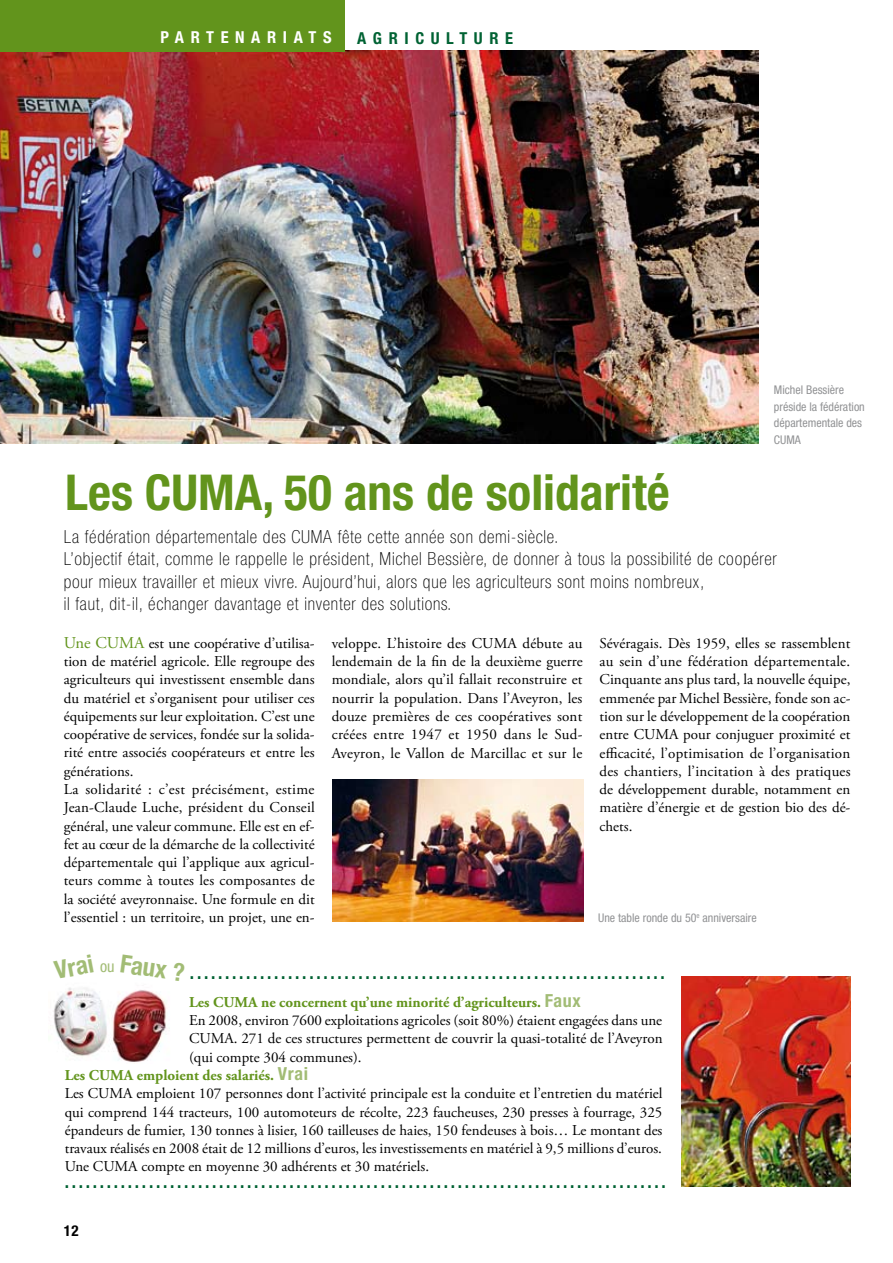
<style>
.page{position:relative;width:893px;height:1263px;background:#fff}
.page>*{position:absolute;margin:0;border:0;box-sizing:border-box;transform-origin:0 0}
.t1{font:700 condensed 49.5px "Helvetica Neue";color:#62941c}
.t2{font:700 condensed 25.05px "Helvetica Neue LT Std";color:#a2bc75}
.t3{font:100 condensed 18px/22.5px "Helvetica Neue";letter-spacing:.04em;color:#000}
.t4{font:700 condensed 18px "Helvetica Neue LT Std";color:#006233}
.t5{font:700 condensed 16.5px "Helvetica Neue";letter-spacing:.4em;color:#fff}
.t6{font:700 condensed 16.5px "Helvetica Neue";letter-spacing:.4em;color:#006233}
.t7{font:condensed 15.9px "Helvetica Neue LT Std";color:#a2bc75}
.t8{font:15px/18.3px "Adobe Garamond Pro";color:#000;text-align:justify}
.t9{font:700 15px "Adobe Garamond Pro";color:#62941c}
.t10{font:700 condensed 15px "Helvetica Neue";color:#000}
.t11{font:condensed 12px/16.5px "Helvetica Neue";color:#929395}
.s1{font-size:16.5px;color:#62941c}
.s2{font-family:"Helvetica Neue LT Std";font-stretch:condensed;font-size:18px;color:#a2bc75}
</style>
<div class="page">
<img style="left:0;top:51px;width:758px;height:392px">
<div style="left:0;top:0;width:344px;height:51px;background:#62941c"></div>
<img style="left:332px;top:780px;width:251px;height:142px">
<img style="left:53px;top:987px;width:113px;height:75px">
<img style="left:682px;top:977px;width:168px;height:209px">
<p class="t5" style="left:161px;top:27px;width:173px">PARTENARIATS</p>
<p class="t6" style="left:357px;top:28px;width:157px">AGRICULTURE</p>
<h1 class="t1" style="left:65px;top:463px;width:606px">Les CUMA, 50 ans de solidarité</h1>
<p class="t11" style="left:774px;top:382px;width:92px">Michel Bessière préside la fédération départementale des<br>CUMA</p>
<p class="t3" style="left:64px;top:525px;width:715px">La fédération départementale des CUMA fête cette année son demi-siècle.<br>L’objectif était, comme le rappelle le président, Michel Bessière, de donner à tous la possibilité de coopérer pour mieux travailler et mieux vivre. Aujourd’hui, alors que les agriculteurs sont moins nombreux,<br>il faut, dit-il, échanger davantage et inventer des solutions.</p>
<p class="t8" style="left:64px;top:634px;width:252px;text-align:left"><span class="s1">Une CUMA</span> est une coopérative d’utilisa&shy;tion de matériel agricole. Elle regroupe des agriculteurs qui investissent ensemble dans du matériel et s’organisent pour utiliser ces équipements sur leur exploitation. C’est une coopérative de services, fondée sur la solida&shy;rité entre associés coopérateurs et entre les générations.<br>La solidarité : c’est précisément, estime Jean-Claude Luche, président du Conseil général, une valeur commune. Elle est en ef&shy;fet au cœur de la démarche de la collectivité départementale qui l’applique aux agricul&shy;teurs comme à toutes les composantes de la société aveyronnaise. Une formule en dit l’essentiel : un territoire, un projet, une en-</p>
<p class="t8" style="left:332px;top:634px;width:253px">veloppe. L’histoire des CUMA débute au lendemain de la fin de la deuxième guerre mondiale, alors qu’il fallait reconstruire et nourrir la population. Dans l’Aveyron, les douze premières de ces coopératives sont créées entre 1947 et 1950 dans le Sud-Aveyron, le Vallon de Marcillac et sur le</p>
<p class="t8" style="left:600px;top:634px;width:253px">Sévéragais. Dès 1959, elles se rassemblent au sein d’une fédération départementale.<br>Cinquante ans plus tard, la nouvelle équipe, emmenée par Michel Bessière, fonde son ac&shy;tion sur le développement de la coopération entre CUMA pour conjuguer proximité et efficacité, l’optimisation de l’organisation des chantiers, l’incitation à des pratiques de développement durable, notamment en matière d’énergie et de gestion bio des dé&shy;chets.</p>
<p class="t11" style="left:598px;top:909px;width:160px">Une table ronde du 50<sup>e</sup> anniversaire</p>
<h2 class="t2" style="left:52px;top:956px;width:41px;rotate:-11deg">Vrai</h2>
<p class="t7" style="left:100px;top:957px;width:16px">ou</p>
<h2 class="t2" style="left:122px;top:948px;width:66px;rotate:8deg">Faux ?</h2>
<p class="t4" style="left:190px;top:961px;width:476px">....................................................................</p>
<p class="t9" style="left:189px;top:993px;width:393px">Les CUMA ne concernent qu’une minorité d’agriculteurs. <span class="s2">Faux</span></p>
<p class="t8" style="left:189px;top:1012px;width:475px">En 2008, environ 7600 exploitations agricoles (soit 80%) étaient engagées dans une</p>
<p class="t8" style="left:189px;top:1030px;width:475px">CUMA. 271 de ces structures permettent de couvrir la quasi-totalité de l’Aveyron</p>
<p class="t8" style="left:189px;top:1048px;width:174px">(qui compte 304 communes).</p>
<p class="t9" style="left:65px;top:1066px;width:245px">Les CUMA emploient des salariés. <span class="s2">Vrai</span></p>
<p class="t8" style="left:65px;top:1085px;width:599px">Les CUMA emploient 107 personnes dont l’activité principale est la conduite et l’entretien du matériel</p>
<p class="t8" style="left:65px;top:1103px;width:599px">qui comprend 144 tracteurs, 100 automoteurs de récolte, 223 faucheuses, 230 presses à fourrage, 325</p>
<p class="t8" style="left:65px;top:1121px;width:599px">épandeurs de fumier, 130 tonnes à lisier, 160 tailleuses de haies, 150 fendeuses à bois… Le montant des</p>
<p class="t8" style="left:65px;top:1140px;width:599px">travaux réalisés en 2008 était de 12 millions d’euros, les investissements en matériel à 9,5 millions d’euros.</p>
<p class="t8" style="left:65px;top:1158px;width:366px">Une CUMA compte en moyenne 30 adhérents et 30 matériels.</p>
<p class="t4" style="left:65px;top:1171px;width:603px">......................................................................................</p>
<p class="t10" style="left:64px;top:1222px;width:16px">12</p>
</div>
